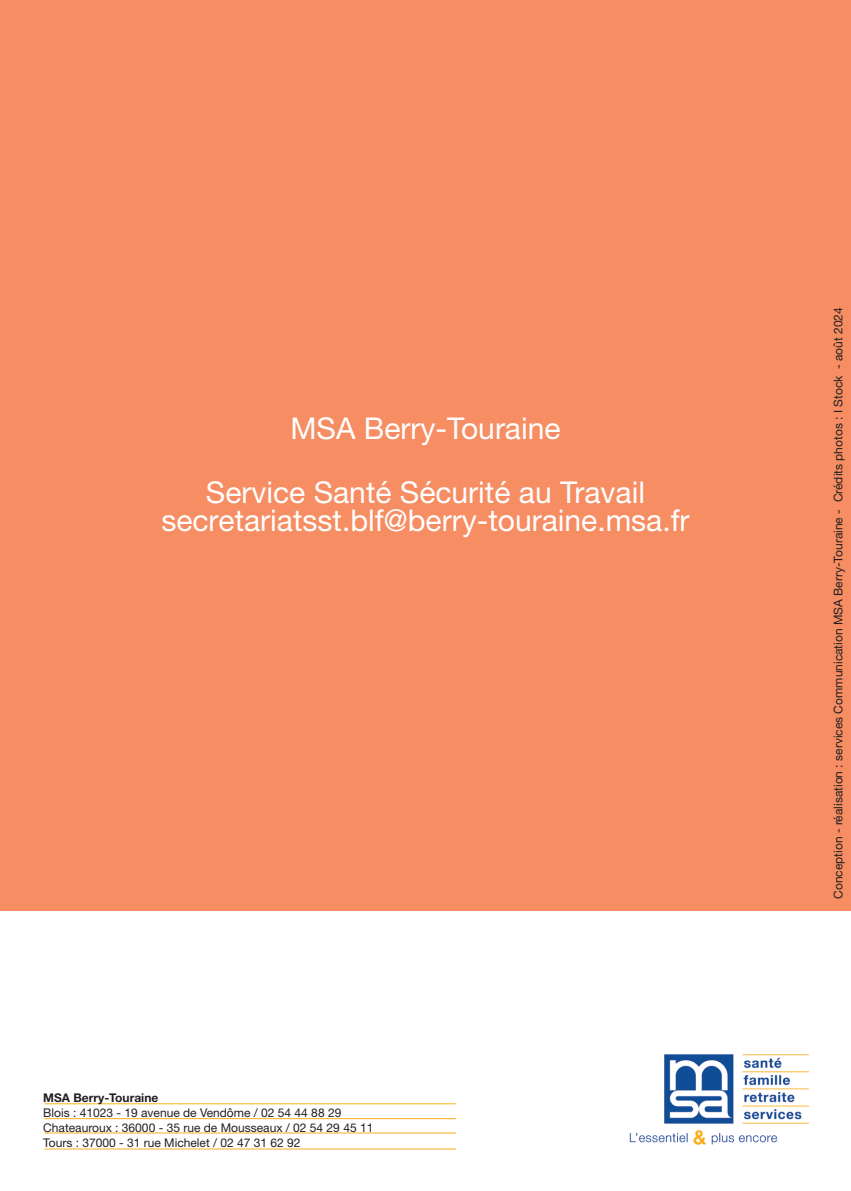
<style>
.page{position:relative;width:851px;height:1191px;background:#fff}
.page>*{position:absolute;margin:0;border:0;box-sizing:border-box;transform-origin:0 0}
.t1{font:30px/64px "Helvetica Neue LT Std";color:#fff;text-align:center}
.Adresse_CMSA{font:12px "Helvetica Neue LT Std";color:#231f20}
.Nom_CMSA{font:700 12px "Helvetica Neue LT Std";color:#231f20}
</style>
<div class="page">
<img style="left:629px;top:1054px;width:179px;height:91px">
<div style="left:0;top:0;width:850px;height:910px;background:#f68d63"></div>
<hr style="left:45px;top:1118px;width:411px;height:1px;background:#faaf18">
<hr style="left:45px;top:1132px;width:411px;height:1px;background:#faaf18">
<hr style="left:45px;top:1148px;width:411px;height:1px;background:#faaf18">
<hr style="left:44px;top:1103px;width:411px;height:1px;background:#faaf18">
<p class="t1" style="left:206px;top:396px;width:440px">MSA Berry-Touraine<br>Service Santé Sécurité au Travail</p>
<p class="t1" style="left:161px;top:488px;width:529px">secretariatsst.blf@berry-touraine.msa.fr</p>
<p class="Nom_CMSA" style="left:43px;top:1090px;width:117px">MSA Berry-Touraine</p>
<p class="Adresse_CMSA" style="left:43px;top:1105px;width:299px">Blois : 41023 - 19 avenue de Vendôme / 02 54 44 88 29</p>
<p class="Adresse_CMSA" style="left:43px;top:1120px;width:331px">Chateauroux : 36000 - 35 rue de Mousseaux / 02 54 29 45 11</p>
<p class="Adresse_CMSA" style="left:43px;top:1135px;width:259px">Tours : 37000 - 31 rue Michelet / 02 47 31 62 92</p>
<p class="Adresse_CMSA" style="left:831px;top:899px;width:593px;rotate:-90deg">Conception - réalisation : services Communication MSA Berry-Touraine - Crédits photos : I Stock - août 2024</p>
</div>
